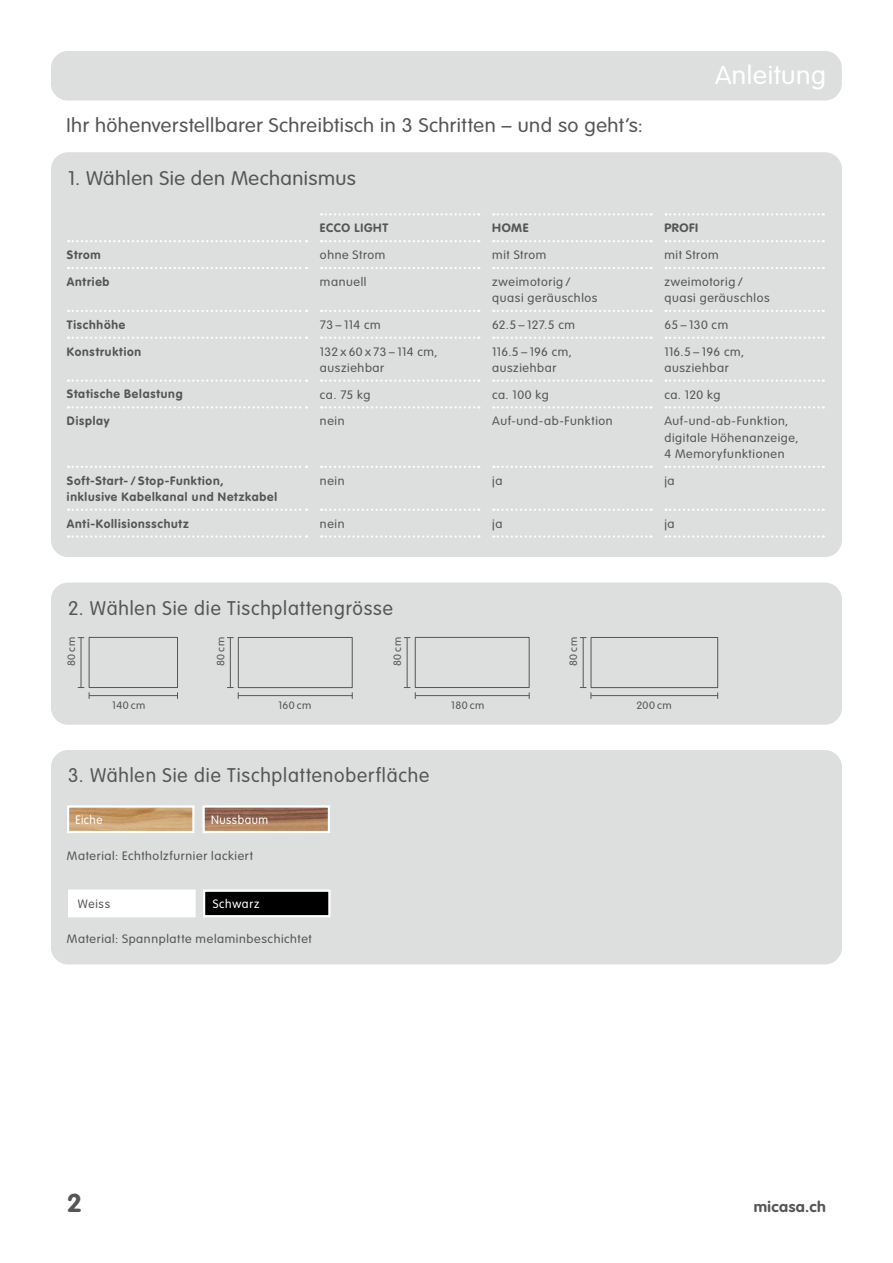
<style>
.page{position:relative;width:893px;height:1263px;background:#fff}
.page>*{position:absolute;margin:0;border:0;box-sizing:border-box;transform-origin:0 0}
.t1{font:300 25.5px "VAG Rounded";letter-spacing:.02em;color:#fff;scale:1.05 1}
.t2{font:700 25.5px "VAG Rounded";color:#565655;scale:1.05 1}
.t3{font:300 19.5px "VAG Rounded";letter-spacing:.025em;color:#565655;scale:1.05 1}
.t4{font:300 19.5px "VAG Rounded";letter-spacing:.045em;color:#565655}
.t5{font:700 15px "VAG Rounded";letter-spacing:.03em;color:#565655;scale:1.05 1}
.t6{font:300 12px/16.5px "VAG Rounded";letter-spacing:.05em;color:#565655;scale:1.05 1}
.t7{font:700 12px/16.5px "VAG Rounded";letter-spacing:.065em;color:#565655}
.t8{font:300 12px "VAG Rounded";letter-spacing:.05em;color:#fff}
.t9{font:700 12px "VAG Rounded";letter-spacing:.065em;color:#565655;scale:1.05 1}
.t10{font:300 12px "VAG Rounded";letter-spacing:.05em;color:#565655}
.t11{font:300 10.5px "VAG Rounded LT";letter-spacing:.04em;color:#565655;scale:1.05 1}
</style>
<div class="page">
<div style="left:51px;top:582px;width:791px;height:143px;background:#dddede;border-radius:17px"></div>
<hr style="left:81px;top:638px;width:1px;height:49px;background:#565655">
<hr style="left:89px;top:695px;width:88px;height:1px;background:#565655">
<svg style="left:78px;top:687px;width:12px;height:11px"></svg>
<div style="left:89px;top:637px;width:89px;height:51px;border:1px solid #565655"></div>
<hr style="left:239px;top:695px;width:113px;height:1px;background:#565655">
<div style="left:238px;top:637px;width:115px;height:51px;border:1px solid #565655"></div>
<hr style="left:416px;top:695px;width:113px;height:1px;background:#565655">
<div style="left:415px;top:637px;width:115px;height:51px;border:1px solid #565655"></div>
<hr style="left:591px;top:695px;width:127px;height:1px;background:#565655">
<div style="left:591px;top:637px;width:127px;height:51px;border:1px solid #565655"></div>
<hr style="left:230px;top:638px;width:1px;height:49px;background:#565655">
<svg style="left:227px;top:687px;width:12px;height:11px"></svg>
<hr style="left:407px;top:638px;width:1px;height:49px;background:#565655">
<svg style="left:404px;top:687px;width:12px;height:11px"></svg>
<hr style="left:583px;top:638px;width:1px;height:49px;background:#565655">
<svg style="left:580px;top:687px;width:11px;height:11px"></svg>
<div style="left:51px;top:152px;width:791px;height:405px;background:#dddede;border-radius:17px"></div>
<div style="left:51px;top:51px;width:791px;height:50px;background:#dddede;border-radius:17px"></div>
<div style="left:51px;top:750px;width:791px;height:214px;background:#dddede;border-radius:17px"></div>
<div style="left:204px;top:891px;width:125px;height:25px;background:#000"></div>
<div style="left:203px;top:889px;width:128px;height:28px;border:2px solid #fff"></div>
<div style="left:68px;top:889px;width:128px;height:28px;background:#fff;border:2px solid #fff"></div>
<img style="left:70px;top:808px;width:122px;height:22px">
<div style="left:67px;top:805px;width:128px;height:28px;border:2px solid #fff"></div>
<img style="left:205px;top:808px;width:122px;height:22px">
<div style="left:202px;top:805px;width:128px;height:28px;border:2px solid #fff"></div>
<svg style="left:321px;top:213px;width:158px;height:2px"></svg>
<svg style="left:493px;top:213px;width:158px;height:2px"></svg>
<svg style="left:665px;top:213px;width:159px;height:2px"></svg>
<svg style="left:68px;top:240px;width:239px;height:2px"></svg>
<svg style="left:321px;top:240px;width:158px;height:2px"></svg>
<svg style="left:493px;top:240px;width:158px;height:2px"></svg>
<svg style="left:665px;top:240px;width:159px;height:2px"></svg>
<svg style="left:68px;top:267px;width:239px;height:2px"></svg>
<svg style="left:321px;top:267px;width:158px;height:2px"></svg>
<svg style="left:493px;top:267px;width:158px;height:2px"></svg>
<svg style="left:665px;top:267px;width:159px;height:2px"></svg>
<svg style="left:68px;top:310px;width:239px;height:2px"></svg>
<svg style="left:321px;top:310px;width:158px;height:2px"></svg>
<svg style="left:493px;top:310px;width:158px;height:2px"></svg>
<svg style="left:665px;top:310px;width:159px;height:2px"></svg>
<svg style="left:68px;top:337px;width:239px;height:2px"></svg>
<svg style="left:321px;top:337px;width:158px;height:2px"></svg>
<svg style="left:493px;top:337px;width:158px;height:2px"></svg>
<svg style="left:665px;top:337px;width:159px;height:2px"></svg>
<svg style="left:68px;top:379px;width:239px;height:3px"></svg>
<svg style="left:321px;top:379px;width:158px;height:3px"></svg>
<svg style="left:493px;top:379px;width:158px;height:3px"></svg>
<svg style="left:665px;top:379px;width:159px;height:3px"></svg>
<svg style="left:68px;top:406px;width:239px;height:2px"></svg>
<svg style="left:321px;top:406px;width:158px;height:2px"></svg>
<svg style="left:493px;top:406px;width:158px;height:2px"></svg>
<svg style="left:665px;top:406px;width:159px;height:2px"></svg>
<svg style="left:68px;top:466px;width:239px;height:2px"></svg>
<svg style="left:321px;top:466px;width:158px;height:2px"></svg>
<svg style="left:493px;top:466px;width:158px;height:2px"></svg>
<svg style="left:665px;top:466px;width:159px;height:2px"></svg>
<svg style="left:68px;top:509px;width:239px;height:2px"></svg>
<svg style="left:321px;top:509px;width:158px;height:2px"></svg>
<svg style="left:493px;top:509px;width:158px;height:2px"></svg>
<svg style="left:665px;top:509px;width:159px;height:2px"></svg>
<svg style="left:68px;top:535px;width:239px;height:3px"></svg>
<svg style="left:321px;top:535px;width:158px;height:3px"></svg>
<svg style="left:493px;top:535px;width:158px;height:3px"></svg>
<svg style="left:665px;top:535px;width:159px;height:3px"></svg>
<h2 class="t3" style="left:67px;top:114px;width:550px">Ihr höhenverstellbarer Schreibtisch in 3 Schritten – und so geht‘s:</h2>
<h2 class="t3" style="left:68px;top:167px;width:276px">1. Wählen Sie den Mechanismus</h2>
<p class="t7" style="left:320px;top:220px;width:70px">ECCO LIGHT</p>
<p class="t9" style="left:492px;top:221px;width:36px">HOME</p>
<p class="t9" style="left:664px;top:221px;width:34px">PROFI</p>
<h1 class="t1" style="left:715px;top:61px;width:107px">Anleitung</h1>
<p class="t7" style="left:67px;top:246px;width:35px">Strom</p>
<p class="t6" style="left:320px;top:247px;width:64px">ohne Strom</p>
<p class="t6" style="left:492px;top:247px;width:53px">mit Strom</p>
<p class="t6" style="left:664px;top:247px;width:53px">mit Strom</p>
<p class="t7" style="left:67px;top:273px;width:44px">Antrieb</p>
<p class="t6" style="left:320px;top:273px;width:46px">manuell</p>
<p class="t6" style="left:492px;top:273px;width:102px">zweimotorig / quasi geräuschlos</p>
<p class="t6" style="left:664px;top:273px;width:102px">zweimotorig / quasi geräuschlos</p>
<p class="t7" style="left:67px;top:316px;width:60px">Tischhöhe</p>
<p class="t6" style="left:320px;top:316px;width:59px">73 – 114 cm</p>
<p class="t6" style="left:492px;top:316px;width:80px">62.5 – 127.5 cm</p>
<p class="t6" style="left:664px;top:316px;width:62px">65 – 130 cm</p>
<p class="t7" style="left:67px;top:343px;width:76px">Konstruktion</p>
<p class="t6" style="left:320px;top:343px;width:113px">132 x 60 x 73 – 114 cm, ausziehbar</p>
<p class="t6" style="left:492px;top:343px;width:78px">116.5 – 196 cm, ausziehbar</p>
<p class="t6" style="left:664px;top:343px;width:78px">116.5 – 196 cm, ausziehbar</p>
<p class="t7" style="left:67px;top:386px;width:117px">Statische Belastung</p>
<p class="t6" style="left:320px;top:386px;width:50px">ca. 75 kg</p>
<p class="t6" style="left:492px;top:386px;width:55px">ca. 100 kg</p>
<p class="t6" style="left:664px;top:386px;width:55px">ca. 120 kg</p>
<p class="t7" style="left:67px;top:413px;width:44px">Display</p>
<p class="t6" style="left:320px;top:413px;width:25px">nein</p>
<p class="t6" style="left:492px;top:413px;width:116px">Auf-und-ab-Funktion</p>
<p class="t6" style="left:664px;top:413px;width:129px">Auf-und-ab-Funktion, digitale Höhenanzeige,<br>4 Memoryfunktionen</p>
<p class="t7" style="left:67px;top:472px;width:212px">Soft-Start- / Stop-Funktion,<br>inklusive Kabelkanal und Netzkabel</p>
<p class="t6" style="left:320px;top:472px;width:25px">nein</p>
<p class="t6" style="left:492px;top:472px;width:11px">ja</p>
<p class="t6" style="left:664px;top:472px;width:11px">ja</p>
<p class="t7" style="left:67px;top:515px;width:123px">Anti-Kollisionsschutz</p>
<p class="t6" style="left:320px;top:515px;width:25px">nein</p>
<p class="t6" style="left:492px;top:515px;width:11px">ja</p>
<p class="t6" style="left:664px;top:515px;width:11px">ja</p>
<h2 class="t4" style="left:68px;top:597px;width:326px">2. Wählen Sie die Tischplattengrösse</h2>
<p class="t11" style="left:65px;top:666px;width:29px;rotate:-90deg">80 cm</p>
<p class="t11" style="left:215px;top:666px;width:29px;rotate:-90deg">80 cm</p>
<p class="t11" style="left:392px;top:666px;width:29px;rotate:-90deg">80 cm</p>
<p class="t11" style="left:567px;top:666px;width:29px;rotate:-90deg">80 cm</p>
<p class="t11" style="left:112px;top:699px;width:33px">140 cm</p>
<p class="t11" style="left:278px;top:699px;width:33px">160 cm</p>
<p class="t11" style="left:451px;top:699px;width:33px">180 cm</p>
<p class="t11" style="left:636px;top:699px;width:35px">200 cm</p>
<h2 class="t4" style="left:68px;top:764px;width:363px">3. Wählen Sie die Tischplattenoberfläche</h2>
<p class="t8" style="left:75px;top:813px;width:28px">Eiche</p>
<p class="t8" style="left:211px;top:813px;width:59px">Nussbaum</p>
<p class="t6" style="left:67px;top:848px;width:179px">Material: Echtholzfurnier lackiert</p>
<p class="t10" style="left:78px;top:897px;width:34px">Weiss</p>
<p class="t8" style="left:213px;top:897px;width:48px">Schwarz</p>
<p class="t6" style="left:67px;top:931px;width:235px">Material: Spannplatte melaminbeschichtet</p>
<h1 class="t2" style="left:67px;top:1188px;width:16px">2</h1>
<p class="t5" style="left:754px;top:1198px;width:70px">micasa.ch</p>
</div>
